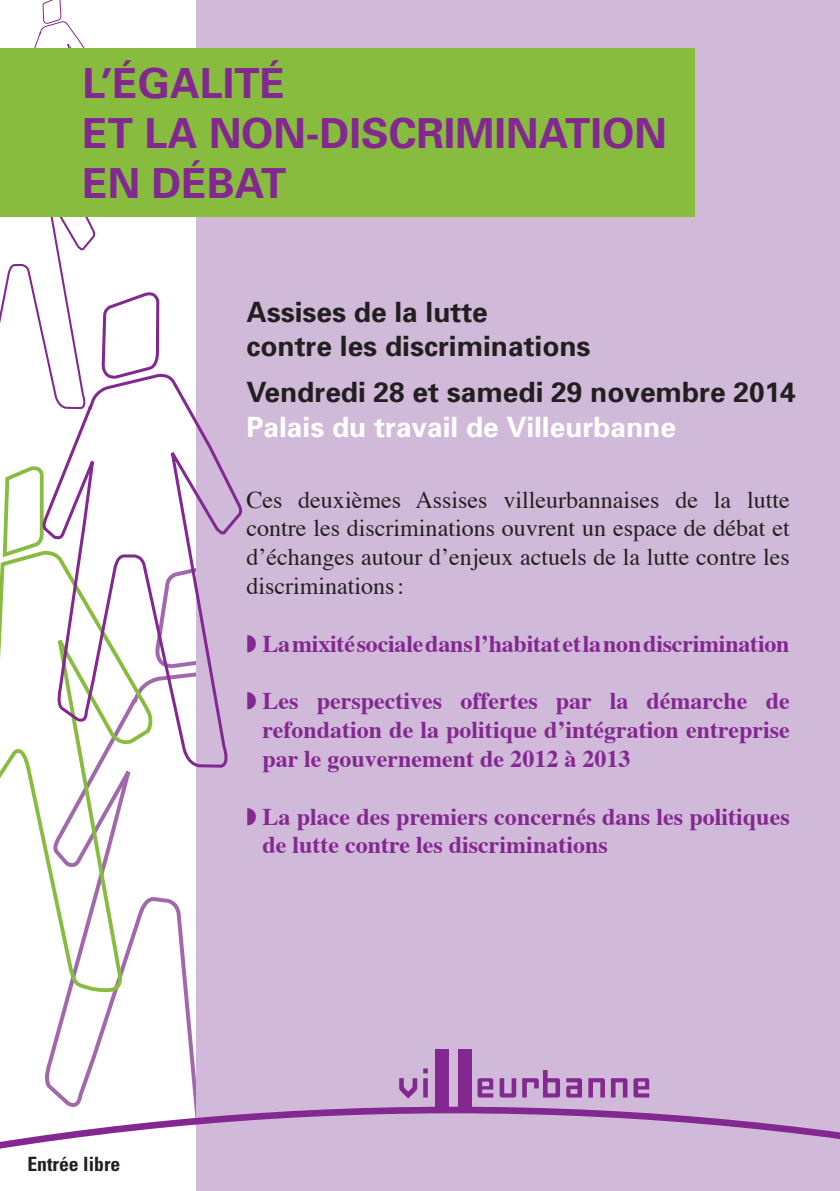
<style>
.page{position:relative;width:840px;height:1191px;background:#fff}
.page>*{position:absolute;margin:0;border:0;box-sizing:border-box;transform-origin:0 0}
.t1{font:700 41.4px/49.6px "Univers";color:#832890}
.t2{font:700 28px/33.6px "Univers";color:#231f20}
.t3{font:700 28px "Univers";color:#fff}
.t4{font:700 24px/28.8px "Times";color:#832890;text-align:justify}
.t5{font:24px/28.8px "Times";color:#231f20;text-align:justify}
.t6{font:700 condensed 19.6px "Univers";color:#231f20}
</style>
<div class="page">
<svg style="left:45px;top:897px;width:151px;height:209px"></svg>
<div style="left:196px;top:0;width:643px;height:1191px;background:#d1bad9"></div>
<svg style="left:0;top:559px;width:153px;height:447px"></svg>
<svg style="left:2px;top:466px;width:40px;height:93px"></svg>
<svg style="left:42px;top:373px;width:201px;height:402px"></svg>
<svg style="left:0;top:0;width:161px;height:414px"></svg>
<div style="left:0;top:48px;width:694px;height:169px;background:#87bc3f"></div>
<svg style="left:0;top:1106px;width:839px;height:43px"></svg>
<svg style="left:399px;top:1078px;width:18px;height:20px"></svg>
<svg style="left:423px;top:1068px;width:4px;height:5px"></svg>
<svg style="left:423px;top:1078px;width:4px;height:19px"></svg>
<svg style="left:477px;top:1078px;width:16px;height:19px"></svg>
<svg style="left:633px;top:1078px;width:16px;height:19px"></svg>
<svg style="left:499px;top:1078px;width:17px;height:19px"></svg>
<svg style="left:522px;top:1070px;width:37px;height:27px"></svg>
<svg style="left:566px;top:1078px;width:15px;height:19px"></svg>
<svg style="left:588px;top:1078px;width:16px;height:19px"></svg>
<svg style="left:610px;top:1078px;width:17px;height:19px"></svg>
<div style="left:435px;top:1049px;width:13px;height:58px;background:#832890"></div>
<div style="left:457px;top:1049px;width:14px;height:58px;background:#832890"></div>
<svg style="left:153px;top:560px;width:90px;height:110px"></svg>
<h1 class="t1" style="left:82px;top:59px;width:585px">L’égalité<br>et la non-discrimination en débat</h1>
<p class="t2" style="left:246px;top:295px;width:345px">Assises de la lutte<br>contre les discriminations</p>
<p class="t2" style="left:246px;top:375px;width:550px">Vendredi 28 et samedi 29 novembre 2014</p>
<p class="t3" style="left:246px;top:410px;width:430px">Palais du travail de Villeurbanne</p>
<p class="t5" style="left:246px;top:483px;width:544px">Ces deuxièmes Assises villeurbannaises de la lutte contre les discriminations ouvrent un espace de débat et d’échanges autour d’enjeux actuels de la lutte contre les discriminations:</p>
<p class="t4" style="left:262px;top:626px;width:528px">La mixité sociale dans l’habitat et la non discrimination</p>
<p class="t6" style="left:27px;top:1152px;width:94px">Entrée libre</p>
<p class="t4" style="left:262px;top:684px;width:528px">Les perspectives offertes par la démarche de refondation de la politique d’intégration entreprise par le gouvernement de 2012 à 2013</p>
<p class="t4" style="left:262px;top:799px;width:528px">La place des premiers concernés dans les politiques de lutte contre les discriminations</p>
</div>
